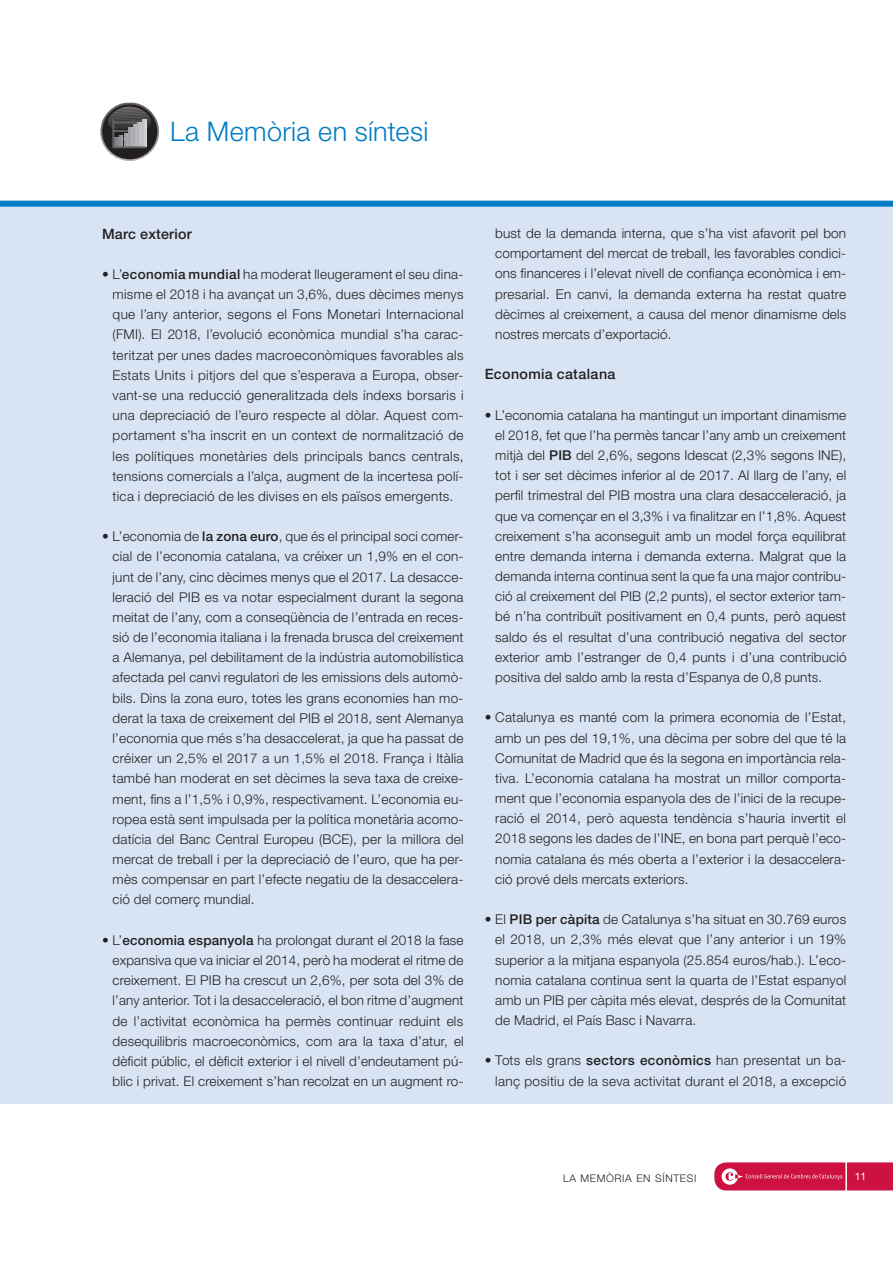
<style>
.page{position:relative;width:893px;height:1263px;background:#fff}
.page>*{position:absolute;margin:0;border:0;box-sizing:border-box;transform-origin:0 0}
.t1{font:300 27px "Helvetica Neue LT";letter-spacing:.01em;color:#007cc2}
.NOTAS_REQUADRE{font:500 14.25px "Helvetica Neue LT";letter-spacing:.025em;color:#231f20}
.t2{font:300 13.5px/20.1px "Helvetica Neue LT";letter-spacing:.015em;color:#231f20;text-align:justify}
.t3{font:300 10.5px "Helvetica Neue LT";letter-spacing:.06em;color:#231f20}
.t4{font:10.5px "Helvetica Neue LT";color:#fff}
.s1{font-weight:500}
</style>
<div class="page">
<svg style="left:714px;top:1162px;width:179px;height:28px;background:#d12752"></svg>
<div style="left:0;top:201px;width:893px;height:902px;background:#d8e4f3"></div>
<div style="left:0;top:201px;width:893px;height:6px;background:#007cc2"></div>
<hr style="left:100px;top:161px;width:59px;height:1px;background:#b9babd">
<hr style="left:100px;top:159px;width:59px;height:2px;background:#b5b6ba">
<svg style="left:100px;top:102px;width:59px;height:57px"></svg>
<p class="t1" style="left:170px;top:115px;width:260px">La Memòria en síntesi</p>
<p class="NOTAS_REQUADRE" style="left:102px;top:225px;width:91px">Marc exterior</p>
<p class="t2" style="left:113px;top:264px;width:352px;text-indent:-11px">• L’<span class="s1">economia mundial</span> ha moderat lleugerament el seu dina&shy;misme el 2018 i ha avançat un 3,6%, dues dècimes menys que l’any anterior, segons el Fons Monetari Internacional (FMI). El 2018, l’evolució econòmica mundial s’ha carac&shy;teritzat per unes dades macroeconòmiques favorables als Estats Units i pitjors del que s’esperava a Europa, obser&shy;vant-se una reducció generalitzada dels índexs borsaris i una depreciació de l’euro respecte al dòlar. Aquest com&shy;portament s’ha inscrit en un context de normalització de les polítiques monetàries dels principals bancs centrals, tensions comercials a l’alça, augment de la incertesa polí&shy;tica i depreciació de les divises en els països emergents.</p>
<p class="t2" style="left:113px;top:526px;width:352px;text-indent:-11px">• L’economia de <span class="s1">la zona euro</span>, que és el principal soci comer&shy;cial de l’economia catalana, va créixer un 1,9% en el con&shy;junt de l’any, cinc dècimes menys que el 2017. La desacce&shy;leració del PIB es va notar especialment durant la segona meitat de l’any, com a conseqüència de l’entrada en reces&shy;sió de l’economia italiana i la frenada brusca del creixement a Alemanya, pel debilitament de la indústria automobilística afectada pel canvi regulatori de les emissions dels automò&shy;bils. Dins la zona euro, totes les grans economies han mo&shy;derat la taxa de creixement del PIB el 2018, sent Alemanya l’economia que més s’ha desaccelerat, ja que ha passat de créixer un 2,5% el 2017 a un 1,5% el 2018. França i Itàlia també han moderat en set dècimes la seva taxa de creixe&shy;ment, fins a l’1,5% i 0,9%, respectivament. L’economia eu&shy;ropea està sent impulsada per la política monetària acomo&shy;datícia del Banc Central Europeu (BCE), per la millora del mercat de treball i per la depreciació de l’euro, que ha per&shy;mès compensar en part l’efecte negatiu de la desaccelera&shy;ció del comerç mundial.</p>
<p class="t2" style="left:113px;top:930px;width:353px;text-indent:-11px">• L’<span class="s1">economia espanyola</span> ha prolongat durant el 2018 la fase expansiva que va iniciar el 2014, però ha moderat el ritme de creixement. El PIB ha crescut un 2,6%, per sota del 3% de l’any anterior. Tot i la desacceleració, el bon ritme d’augment de l’activitat econòmica ha permès continuar reduint els desequilibris macroeconòmics, com ara la taxa d’atur, el dèficit públic, el dèficit exterior i el nivell d’endeutament pú&shy;blic i privat. El creixement s’han recolzat en un augment ro-</p>
<p class="t2" style="left:495px;top:223px;width:352px">bust de la demanda interna, que s’ha vist afavorit pel bon comportament del mercat de treball, les favorables condici&shy;ons financeres i l’elevat nivell de confiança econòmica i em&shy;presarial. En canvi, la demanda externa ha restat quatre dècimes al creixement, a causa del menor dinamisme dels nostres mercats d’exportació.</p>
<p class="NOTAS_REQUADRE" style="left:485px;top:366px;width:132px">Economia catalana</p>
<p class="t2" style="left:495px;top:405px;width:353px;text-indent:-11px">• L’economia catalana ha mantingut un important dinamisme el 2018, fet que l’ha permès tancar l’any amb un creixement mitjà del <span class="s1">PIB</span> del 2,6%, segons Idescat (2,3% segons INE), tot i ser set dècimes inferior al de 2017. Al llarg de l’any, el perfil trimestral del PIB mostra una clara desacceleració, ja que va començar en el 3,3% i va finalitzar en l’1,8%. Aquest creixement s’ha aconseguit amb un model força equilibrat entre demanda interna i demanda externa. Malgrat que la demanda interna continua sent la que fa una major contribu&shy;ció al creixement del PIB (2,2 punts), el sector exterior tam&shy;bé n’ha contribuït positivament en 0,4 punts, però aquest saldo és el resultat d’una contribució negativa del sector exterior amb l’estranger de 0,4 punts i d’una contribució positiva del saldo amb la resta d’Espanya de 0,8 punts.</p>
<p class="t2" style="left:495px;top:707px;width:352px;text-indent:-11px">• Catalunya es manté com la primera economia de l’Estat, amb un pes del 19,1%, una dècima per sobre del que té la Comunitat de Madrid que és la segona en importància rela&shy;tiva. L’economia catalana ha mostrat un millor comporta&shy;ment que l’economia espanyola des de l’inici de la recupe&shy;ració el 2014, però aquesta tendència s’hauria invertit el 2018 segons les dades de l’INE, en bona part perquè l’eco&shy;nomia catalana és més oberta a l’exterior i la desaccelera&shy;ció prové dels mercats exteriors.</p>
<p class="t2" style="left:495px;top:909px;width:352px;text-indent:-11px">• El <span class="s1">PIB per càpita</span> de Catalunya s’ha situat en 30.769 euros el 2018, un 2,3% més elevat que l’any anterior i un 19% superior a la mitjana espanyola (25.854 euros/hab.). L’eco&shy;nomia catalana continua sent la quarta de l’Estat espanyol amb un PIB per càpita més elevat, després de la Comunitat de Madrid, el País Basc i Navarra.</p>
<p class="t2" style="left:485px;top:1050px;width:363px;text-align:right">• Tots els grans <span class="s1">sectors econòmics</span> han presentat un ba&shy;lanç positiu de la seva activitat durant el 2018, a excepció</p>
<p class="t3" style="left:563px;top:1171px;width:135px">LA MEMÒRIA EN SÍNTESI</p>
<p class="t4" style="left:855px;top:1170px;width:13px">11</p>
</div>
